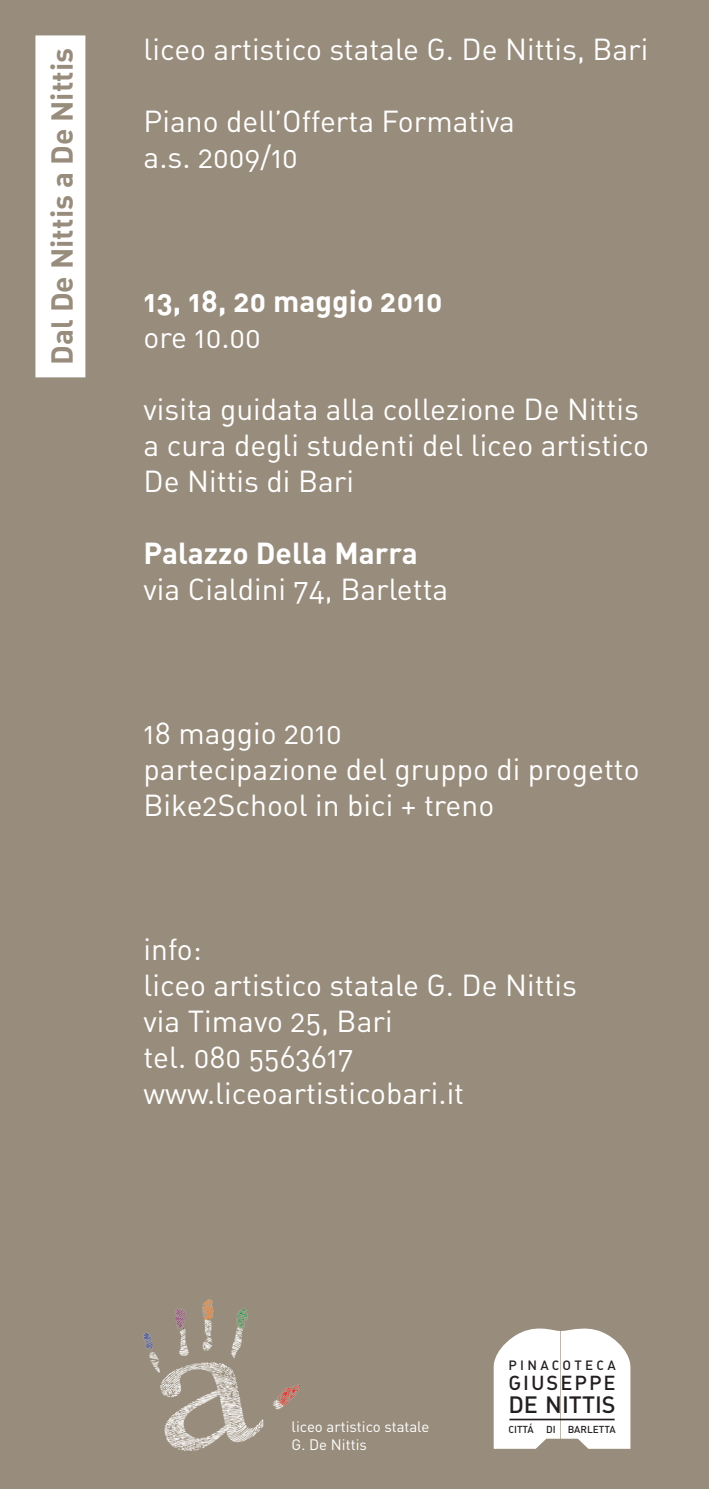
<style>
.page{position:relative;width:709px;height:1489px;background:#fff}
.page>*{position:absolute;margin:0;border:0;box-sizing:border-box;transform-origin:0 0}
.t1{font:30px/36px "DIN Regular Alternate";color:#fff}
.t2{font:30px "DIN Bold Alternate";color:#fff}
.t3{font:30px "DIN Bold Alternate";color:#988c7c}
.t4{font:23.25px "DIN Medium Alternate";color:#231f20}
.t5{font:20px "DIN Medium Alternate";letter-spacing:.1em;color:#231f20}
.t6{font:15px/18px "DIN";color:#fff}
.t7{font:13.25px "DIN Medium Alternate";letter-spacing:.25em;color:#231f20}
.t8{font:10px "DIN Medium Alternate";color:#231f20}
</style>
<div class="page">
<div style="left:0;top:0;width:709px;height:1488px;background:#988c7c"></div>
<div style="left:36px;top:36px;width:48px;height:340px;background:#fff"></div>
<div style="left:35px;top:35px;width:50px;height:342px;border:2px solid #fff"></div>
<img style="left:144px;top:1299px;width:155px;height:150px">
<svg style="left:493px;top:1328px;width:138px;height:120px;background:#f4f3f2"></svg>
<hr style="left:509px;top:1418px;width:105px;height:2px;background:#231f20">
<p class="t3" style="left:42px;top:365px;width:318px;rotate:-90deg">Dal De Nittis a De Nittis</p>
<p class="t1" style="left:144px;top:30px;width:506px">liceo artistico statale G. De Nittis, Bari</p>
<p class="t1" style="left:144px;top:102px;width:373px">Piano dell’Offerta Formativa a.s. 2009/10</p>
<p class="t2" style="left:144px;top:281px;width:300px">13, 18, 20 maggio 2010</p>
<p class="t1" style="left:144px;top:318px;width:119px">ore 10.00</p>
<p class="t1" style="left:144px;top:390px;width:507px">visita guidata alla collezione De Nittis a cura degli studenti del liceo artistico<br>De Nittis di Bari</p>
<p class="t2" style="left:144px;top:533px;width:276px">Palazzo Della Marra</p>
<p class="t1" style="left:144px;top:570px;width:306px">via Cialdini 74, Barletta</p>
<p class="t1" style="left:144px;top:714px;width:497px">18 maggio 2010<br>partecipazione del gruppo di progetto<br>Bike2School in bici + treno</p>
<p class="t1" style="left:144px;top:930px;width:435px">info:<br>liceo artistico statale G. De Nittis via Timavo 25, Bari<br>tel. 080 5563617 www.liceoartisticobari.it</p>
<p class="t6" style="left:291px;top:1417px;width:139px">liceo artistico statale<br>G. De Nittis</p>
<p class="t7" style="left:508px;top:1356px;width:109px">PINACOTECA</p>
<p class="t5" style="left:508px;top:1369px;width:109px">GIUSEPPE</p>
<p class="t4" style="left:508px;top:1389px;width:109px">DE NITTIS</p>
<p class="t8" style="left:508px;top:1422px;width:109px">CITTÁ DI BARLETTA</p>
</div>
